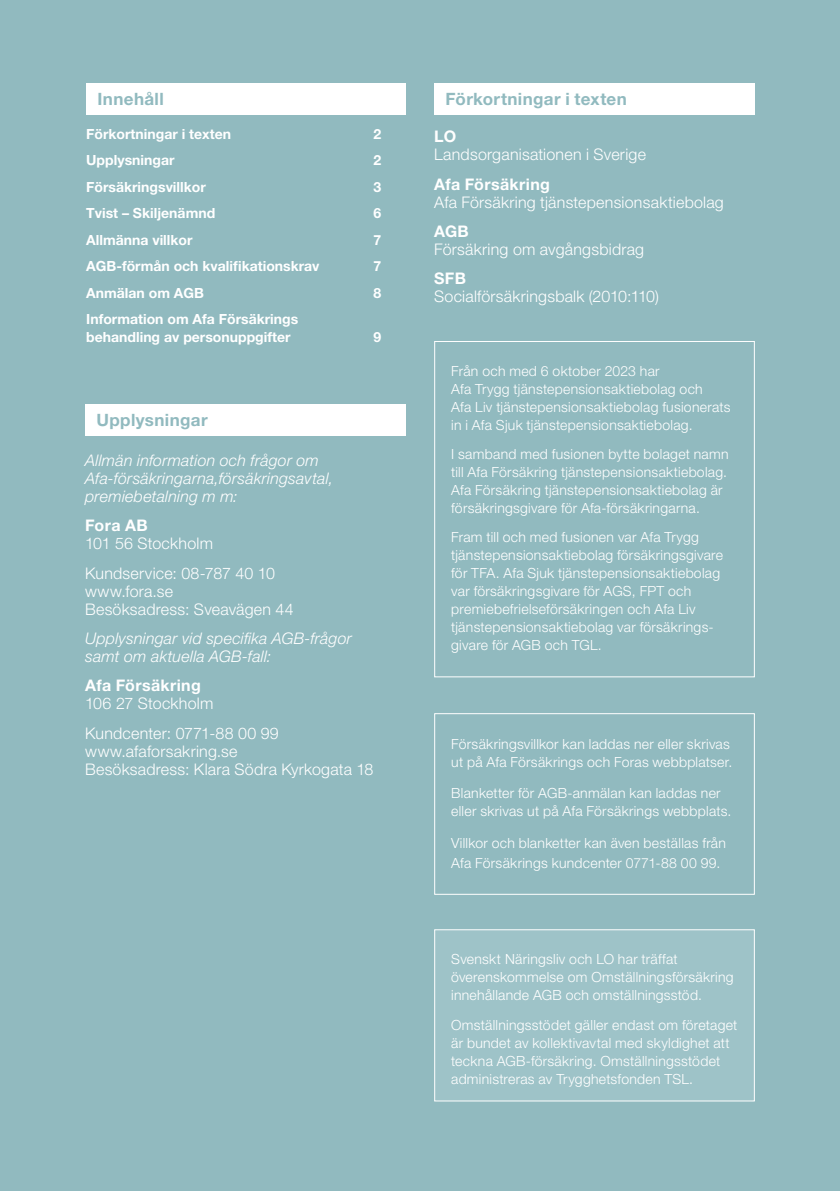
<style>
.page{position:relative;width:840px;height:1191px;background:#fff}
.page>*{position:absolute;margin:0;border:0;box-sizing:border-box;transform-origin:0 0}
.Rubrik_på_färgplat{font:700 17px "Helvetica Neue LT Std";letter-spacing:.02em;color:#91babf}
.Faktatext_-_neg{font:300 16px/18px "Helvetica Neue LT Std";letter-spacing:.015em;color:#fff}
.Faktatext_-_neg-2{font:italic 300 16px/18px "Helvetica Neue LT Std";letter-spacing:.015em;color:#fff}
.Faktatext_-_neg-3{font:300 14px/18px "Helvetica Neue LT Std";letter-spacing:.02em;color:#fff}
.Innehåll_rubrik_1{font:700 14px/18px "Helvetica Neue LT Std";color:#fff}
.s1{font-weight:700}
</style>
<div class="page">
<div style="left:0;top:0;width:839px;height:1191px;background:#91babf"></div>
<div style="left:434px;top:83px;width:320px;height:32px;background:#fff"></div>
<div style="left:86px;top:83px;width:319px;height:32px;background:#fff"></div>
<div style="left:434px;top:929px;width:320px;height:172px;background:#9ec3c8;border:1px solid #fff"></div>
<div style="left:434px;top:713px;width:320px;height:181px;border:1px solid #fff"></div>
<div style="left:434px;top:341px;width:320px;height:336px;border:1px solid #fff"></div>
<div style="left:85px;top:403px;width:320px;height:32px;background:#fff"></div>
<p class="Rubrik_på_färgplat" style="left:98px;top:88px;width:68px">Innehåll</p>
<p class="Innehåll_rubrik_1" style="left:86px;top:124px;width:146px">Förkortningar i texten</p>
<p class="Innehåll_rubrik_1" style="left:373px;top:124px;width:9px">2</p>
<p class="Innehåll_rubrik_1" style="left:86px;top:151px;width:90px">Upplysningar</p>
<p class="Innehåll_rubrik_1" style="left:373px;top:151px;width:9px">2</p>
<p class="Innehåll_rubrik_1" style="left:86px;top:177px;width:121px">Försäkringsvillkor</p>
<p class="Innehåll_rubrik_1" style="left:373px;top:177px;width:9px">3</p>
<p class="Innehåll_rubrik_1" style="left:86px;top:204px;width:130px">Tvist – Skiljenämnd</p>
<p class="Innehåll_rubrik_1" style="left:373px;top:204px;width:9px">6</p>
<p class="Innehåll_rubrik_1" style="left:86px;top:230px;width:108px">Allmänna villkor</p>
<p class="Innehåll_rubrik_1" style="left:373px;top:230px;width:9px">7</p>
<p class="Innehåll_rubrik_1" style="left:86px;top:257px;width:235px">AGB-förmån och kvalifikationskrav</p>
<p class="Innehåll_rubrik_1" style="left:373px;top:257px;width:9px">7</p>
<p class="Innehåll_rubrik_1" style="left:86px;top:283px;width:119px">Anmälan om AGB</p>
<p class="Innehåll_rubrik_1" style="left:373px;top:283px;width:9px">8</p>
<p class="Innehåll_rubrik_1" style="left:86px;top:310px;width:213px">Information om Afa Försäkrings behandling av personuppgifter</p>
<p class="Innehåll_rubrik_1" style="left:373px;top:328px;width:9px">9</p>
<p class="Rubrik_på_färgplat" style="left:96px;top:409px;width:113px">Upplysningar</p>
<p class="Faktatext_-_neg-2" style="left:85px;top:451px;width:249px">Allmän information och frågor om<br>Afa-försäkringarna,försäkringsavtal, premiebetalning m m:</p>
<p class="Faktatext_-_neg" style="left:85px;top:516px;width:129px"><span class="s1">Fora AB<br></span>101 56 Stockholm</p>
<p class="Faktatext_-_neg" style="left:85px;top:564px;width:210px">Kundservice: 08-787 40 10 www.fora.se<br>Besöksadress: Sveavägen 44</p>
<p class="Faktatext_-_neg-2" style="left:85px;top:629px;width:268px">Upplysningar vid specifika AGB-frågor samt om aktuella AGB-fall:</p>
<p class="Faktatext_-_neg" style="left:85px;top:676px;width:130px"><span class="s1">Afa Försäkring<br></span>106 27 Stockholm</p>
<p class="Faktatext_-_neg" style="left:85px;top:724px;width:290px">Kundcenter: 0771-88 00 99 www.afaforsakring.se<br>Besöksadress: Klara Södra Kyrkogata 18</p>
<p class="Rubrik_på_färgplat" style="left:445px;top:88px;width:183px">Förkortningar i texten</p>
<p class="Faktatext_-_neg" style="left:434px;top:127px;width:213px"><span class="s1">LO<br></span>Landsorganisationen i Sverige</p>
<p class="Faktatext_-_neg" style="left:434px;top:175px;width:291px"><span class="s1">Afa Försäkring<br></span>Afa Försäkring tjänstepensionsaktiebolag</p>
<p class="Faktatext_-_neg" style="left:434px;top:222px;width:211px"><span class="s1">AGB<br></span>Försäkring om avgångsbidrag</p>
<p class="Faktatext_-_neg" style="left:434px;top:269px;width:226px"><span class="s1">SFB<br></span>Socialförsäkringsbalk (2010:110)</p>
<p class="Faktatext_-_neg-3" style="left:451px;top:361px;width:281px">Från och med 6 oktober 2023 har<br>Afa Trygg tjänstepensionsaktiebolag och<br>Afa Liv tjänstepensionsaktiebolag fusionerats in i Afa Sjuk tjänstepensionsaktiebolag.</p>
<p class="Faktatext_-_neg-3" style="left:451px;top:445px;width:279px">I samband med fusionen bytte bolaget namn till Afa Försäkring tjänstepensionsaktiebolag.<br>Afa Försäkring tjänstepensionsaktiebolag är försäkringsgivare för Afa-försäkringarna.</p>
<p class="Faktatext_-_neg-3" style="left:451px;top:528px;width:273px">Fram till och med fusionen var Afa Trygg tjänstepensionsaktiebolag försäkringsgivare för TFA. Afa Sjuk tjänstepensionsaktiebolag var försäkringsgivare för AGS, FPT och premiebefrielseförsäkringen och Afa Liv tjänstepensionsaktiebolag var försäkrings&shy;givare för AGB och TGL.</p>
<p class="Faktatext_-_neg-3" style="left:451px;top:734px;width:282px">Försäkringsvillkor kan laddas ner eller skrivas ut på Afa Försäkrings och Foras webbplatser.</p>
<p class="Faktatext_-_neg-3" style="left:451px;top:784px;width:281px">Blanketter för AGB-anmälan kan laddas ner eller skrivas ut på Afa Försäkrings webbplats.</p>
<p class="Faktatext_-_neg-3" style="left:451px;top:832px;width:276px;line-height:20px">Villkor och blanketter kan även beställas från<br>Afa Försäkrings kundcenter 0771-88 00 99.</p>
<p class="Faktatext_-_neg-3" style="left:451px;top:950px;width:284px">Svenskt Näringsliv och LO har träffat överenskommelse om Omställningsförsäkring innehållande AGB och omställningsstöd.</p>
<p class="Faktatext_-_neg-3" style="left:451px;top:1015px;width:287px">Omställningsstödet gäller endast om företaget är bundet av kollektivavtal med skyldighet att teckna AGB-försäkring. Omställningsstödet administreras av Trygghetsfonden TSL.</p>
</div>
